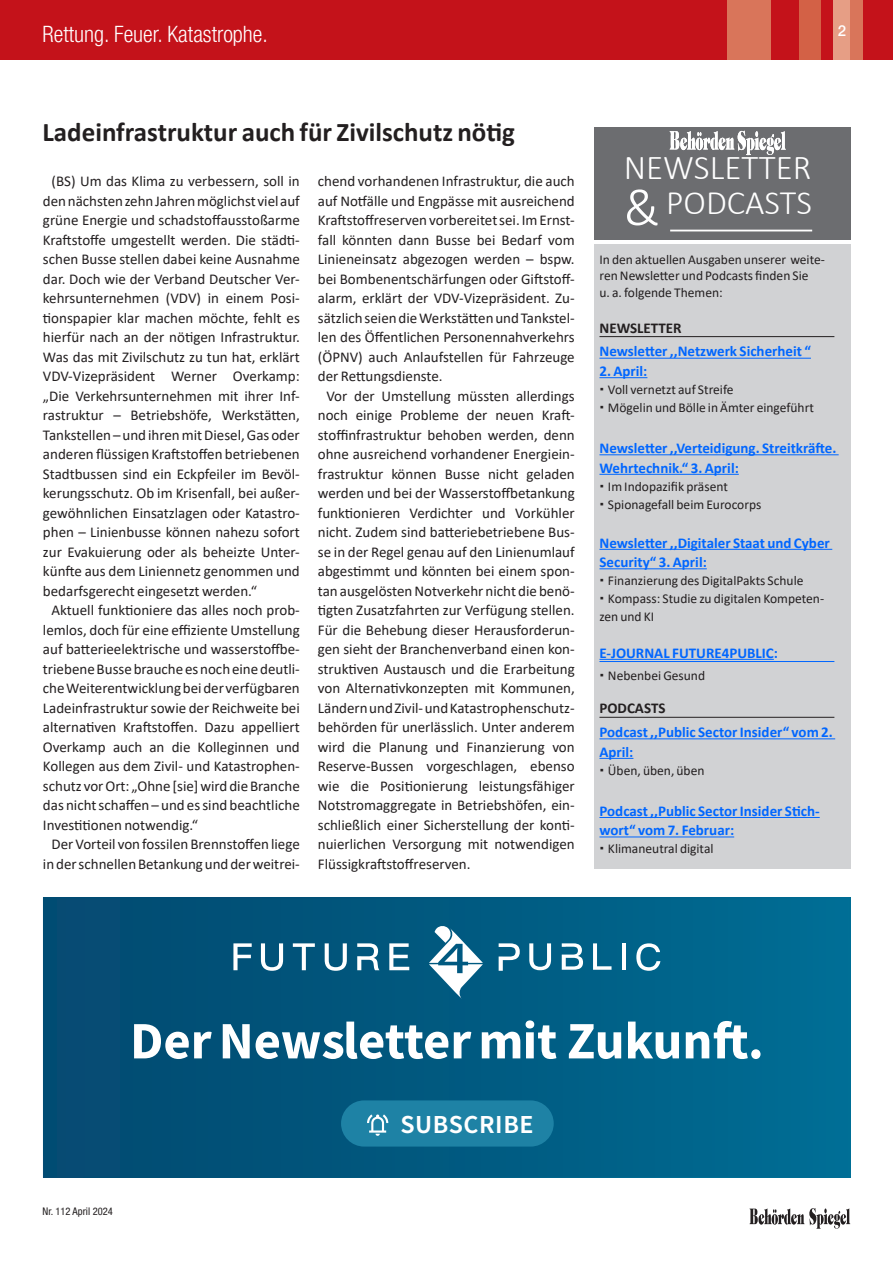
<style>
.page{position:relative;width:893px;height:1263px;background:#fff}
.page>*{position:absolute;margin:0;border:0;box-sizing:border-box;transform-origin:0 0}
.t1{font:52.65px "Source Sans Variable";color:#fff}
.inhaltsvezeichnis_newsletter{font:300 34.95px "Calibri";color:#fff}
.inhaltsvezeichnis_newsletter-2{font:300 34.35px "Calibri";color:#fff}
.Head_newsletter{font:700 27px "Calibri";color:#231f20}
.t2{font:25.95px "Source Sans Variable";letter-spacing:.02em;color:#fff}
.t3{font:300 condensed 22.5px "Helvetica Neue LT Pro";color:#fff}
.fliesstext_newsletter{font:15px/19.5px "Calibri";color:#231f20;text-align:justify}
.NL_Infobox_Head_Ausgabe{font:700 15px/19.5px "Calibri";color:#06f}
.NL_Infobox_Head_Rubrik{font:700 15px "Calibri";color:#06f}
.NL_Infobox_Head_Rubrik-2{font:700 15px "Calibri";color:#231f20}
.t4{font:500 15px "Helvetica Neue LT Pro";color:#fff}
.NL_Infobox_Teaser{font:13.5px/16.5px "Calibri";color:#231f20}
.t5{font:condensed 10.5px "Helvetica Neue LT Pro";color:#231f20}
.s1{font-size:54px}
</style>
<div class="page">
<div style="left:0;top:0;width:893px;height:60px;background:#c4121a"></div>
<div style="left:799px;top:0;width:21px;height:60px;background:#d36146"></div>
<div style="left:727px;top:0;width:43px;height:60px;background:#d9755a"></div>
<div style="left:833px;top:0;width:24px;height:60px;background:#e69e85"></div>
<div style="left:850px;top:0;width:13px;height:60px;background:#d9755a"></div>
<svg style="left:749px;top:1208px;width:101px;height:21px"></svg>
<div style="left:594px;top:245px;width:256px;height:624px;background:#d1d2d4"></div>
<div style="left:594px;top:128px;width:256px;height:112px;background:#6c6d70"></div>
<hr style="left:670px;top:230px;width:142px;height:1px;background:#fff">
<hr style="left:599px;top:336px;width:235px;height:1px;background:#231f20">
<hr style="left:599px;top:358px;width:212px;height:1px;background:#06f">
<hr style="left:599px;top:377px;width:48px;height:1px;background:#06f">
<hr style="left:599px;top:454px;width:240px;height:1px;background:#06f">
<hr style="left:599px;top:474px;width:140px;height:1px;background:#06f">
<hr style="left:599px;top:549px;width:233px;height:1px;background:#06f">
<hr style="left:599px;top:568px;width:108px;height:1px;background:#06f">
<hr style="left:599px;top:661px;width:235px;height:1px;background:#06f">
<hr style="left:599px;top:659px;width:175px;height:1px;background:#06f">
<hr style="left:599px;top:717px;width:235px;height:1px;background:#231f20">
<hr style="left:599px;top:738px;width:236px;height:1px;background:#06f">
<hr style="left:599px;top:758px;width:34px;height:1px;background:#06f">
<hr style="left:599px;top:817px;width:221px;height:1px;background:#06f">
<hr style="left:599px;top:836px;width:135px;height:1px;background:#06f">
<svg style="left:746px;top:151px;width:28px;height:5px"></svg>
<img style="left:670px;top:131px;width:116px;height:20px">
<div style="left:44px;top:898px;width:806px;height:279px;background:linear-gradient(to right,#03496f,#006c93)"></div>
<svg style="left:233px;top:943px;width:19px;height:27px"></svg>
<svg style="left:389px;top:943px;width:20px;height:27px"></svg>
<svg style="left:293px;top:943px;width:22px;height:27px"></svg>
<svg style="left:325px;top:943px;width:22px;height:28px"></svg>
<svg style="left:357px;top:943px;width:22px;height:27px"></svg>
<svg style="left:261px;top:943px;width:22px;height:28px"></svg>
<svg style="left:499px;top:943px;width:21px;height:28px"></svg>
<svg style="left:529px;top:943px;width:22px;height:27px"></svg>
<svg style="left:562px;top:943px;width:21px;height:27px"></svg>
<svg style="left:593px;top:943px;width:18px;height:27px"></svg>
<hr style="left:622px;top:943px;width:4px;height:27px;background:#fff">
<svg style="left:636px;top:943px;width:24px;height:28px"></svg>
<svg style="left:429px;top:925px;width:54px;height:74px"></svg>
<div style="left:341px;top:1100px;width:213px;height:46px;background:#1e82a5;border-radius:23px"></div>
<svg style="left:367px;top:1114px;width:21px;height:22px"></svg>
<h3 class="t3" style="left:43px;top:20px;width:227px">Rettung. Feuer. Katastrophe.</h3>
<p class="t4" style="left:838px;top:22px;width:10px">2</p>
<p class="Head_newsletter" style="left:43px;top:113px;width:474px">Ladeinfrastruktur auch für Zivilschutz nötig</p>
<p class="fliesstext_newsletter" style="left:43px;top:171px;width:258px;text-indent:9px">(BS) Um das Klima zu verbessern, soll in den nächsten zehn Jahren möglichst viel auf grüne Energie und schadstoffausstoßarme Kraftstoffe umgestellt werden. Die städti&shy;schen Busse stellen dabei keine Ausnahme dar. Doch wie der Verband Deutscher Ver&shy;kehrsunternehmen (VDV) in einem Posi&shy;tionspapier klar machen möchte, fehlt es hierfür nach an der nötigen Infrastruktur.<br>Was das mit Zivilschutz zu tun hat, erklärt VDV-Vizepräsident Werner Overkamp: „Die Verkehrsunternehmen mit ihrer Inf&shy;rastruktur – Betriebshöfe, Werkstätten, Tankstellen – und ihren mit Diesel, Gas oder anderen flüssigen Kraftstoffen betriebenen Stadtbussen sind ein Eckpfeiler im Bevöl&shy;kerungsschutz. Ob im Krisenfall, bei außer&shy;gewöhnlichen Einsatzlagen oder Katastro&shy;phen – Linienbusse können nahezu sofort zur Evakuierung oder als beheizte Unter&shy;künfte aus dem Liniennetz genommen und bedarfsgerecht eingesetzt werden.“</p>
<p class="fliesstext_newsletter" style="left:43px;top:600px;width:258px;text-indent:9px">Aktuell funktioniere das alles noch prob&shy;lemlos, doch für eine effiziente Umstellung auf batterieelektrische und wasserstoffbe&shy;triebene Busse brauche es noch eine deutli&shy;che Weiterentwicklung bei der verfügbaren Ladeinfrastruktur sowie der Reichweite bei alternativen Kraftstoffen. Dazu appelliert Overkamp auch an die Kolleginnen und Kollegen aus dem Zivil- und Katastrophen&shy;schutz vor Ort: „Ohne [sie] wird die Branche das nicht schaffen – und es sind beachtliche Investitionen notwendig.“</p>
<p class="fliesstext_newsletter" style="left:43px;top:834px;width:258px;text-align:center">Der Vorteil von fossilen Brennstoffen liege in der schnellen Betankung und der weitrei-</p>
<p class="fliesstext_newsletter" style="left:318px;top:171px;width:258px">chend vorhandenen Infrastruktur, die auch auf Notfälle und Engpässe mit ausreichend Kraftstoffreserven vorbereitet sei. Im Ernst&shy;fall könnten dann Busse bei Bedarf vom Linieneinsatz abgezogen werden – bspw. bei Bombenentschärfungen oder Giftstoff&shy;alarm, erklärt der VDV-Vizepräsident. Zu&shy;sätzlich seien die Werkstätten und Tankstel&shy;len des Öffentlichen Personennahverkehrs (ÖPNV) auch Anlaufstellen für Fahrzeuge der Rettungsdienste.</p>
<p class="fliesstext_newsletter" style="left:318px;top:385px;width:258px;text-indent:9px">Vor der Umstellung müssten allerdings noch einige Probleme der neuen Kraft&shy;stoffinfrastruktur behoben werden, denn ohne ausreichend vorhandener Energiein&shy;frastruktur können Busse nicht geladen werden und bei der Wasserstoffbetankung funktionieren Verdichter und Vorkühler nicht. Zudem sind batteriebetriebene Bus&shy;se in der Regel genau auf den Linienumlauf abgestimmt und könnten bei einem spon&shy;tan ausgelösten Notverkehr nicht die benö&shy;tigten Zusatzfahrten zur Verfügung stellen.<br>Für die Behebung dieser Herausforderun&shy;gen sieht der Branchenverband einen kon&shy;struktiven Austausch und die Erarbeitung von Alternativkonzepten mit Kommunen, Ländern und Zivil- und Katastrophenschutz&shy;behörden für unerlässlich. Unter anderem wird die Planung und Finanzierung von Reserve-Bussen vorgeschlagen, ebenso wie die Positionierung leistungsfähiger Notstromaggregate in Betriebshöfen, ein&shy;schließlich einer Sicherstellung der konti&shy;nuierlichen Versorgung mit notwendigen Flüssigkraftstoffreserven.</p>
<p class="inhaltsvezeichnis_newsletter" style="left:624px;top:146px;width:189px">NEWSLETTER</p>
<p class="inhaltsvezeichnis_newsletter-2" style="left:624px;top:181px;width:190px"><span class="s1">&amp;</span> PODCASTS</p>
<p class="NL_Infobox_Teaser" style="left:599px;top:251px;width:227px">In den aktuellen Ausgaben unserer weite&shy;ren Newsletter und Podcasts finden Sie<br>u. a. folgende Themen:</p>
<p class="NL_Infobox_Head_Rubrik-2" style="left:599px;top:317px;width:84px">NEWSLETTER</p>
<p class="NL_Infobox_Head_Ausgabe" style="left:599px;top:342px;width:213px">Newsletter ‚‚Netzwerk Sicherheit “</p>
<p class="NL_Infobox_Head_Ausgabe" style="left:599px;top:361px;width:49px">2. April:</p>
<p class="NL_Infobox_Teaser" style="left:608px;top:381px;width:127px">Voll vernetzt auf Streife</p>
<p class="NL_Infobox_Teaser" style="left:608px;top:399px;width:207px">Mögelin und Bölle in Ämter eingeführt</p>
<p class="NL_Infobox_Head_Ausgabe" style="left:599px;top:438px;width:238px">Newsletter ‚‚Verteidigung. Streitkräfte.<br>Wehrtechnik.“ 3. April:</p>
<p class="NL_Infobox_Teaser" style="left:608px;top:477px;width:121px">Im Indopazifik präsent</p>
<p class="NL_Infobox_Teaser" style="left:608px;top:495px;width:155px">Spionagefall beim Eurocorps</p>
<p class="NL_Infobox_Head_Ausgabe" style="left:599px;top:533px;width:232px">Newsletter ‚‚Digitaler Staat und Cyber<br>Security“ 3. April:</p>
<p class="NL_Infobox_Teaser" style="left:608px;top:572px;width:197px">Finanzierung des DigitalPakts Schule</p>
<p class="NL_Infobox_Teaser" style="left:599px;top:589px;width:226px;line-height:18px;text-indent:9px">Kompass: Studie zu digitalen Kompeten&shy;zen und KI</p>
<p class="NL_Infobox_Head_Rubrik" style="left:599px;top:642px;width:180px">E-JOURNAL FUTURE4PUBLIC:</p>
<p class="NL_Infobox_Teaser" style="left:608px;top:667px;width:99px">Nebenbei Gesund</p>
<p class="NL_Infobox_Head_Rubrik-2" style="left:599px;top:698px;width:68px">PODCASTS</p>
<p class="NL_Infobox_Head_Ausgabe" style="left:599px;top:722px;width:235px">Podcast ‚‚Public Sector Insider“ vom 2.<br>April:</p>
<p class="NL_Infobox_Teaser" style="left:608px;top:762px;width:98px">Üben, üben, üben</p>
<p class="NL_Infobox_Head_Ausgabe" style="left:599px;top:801px;width:222px">Podcast ‚‚Public Sector Insider Stich&shy;wort“ vom 7. Februar:</p>
<p class="NL_Infobox_Teaser" style="left:608px;top:840px;width:107px">Klimaneutral digital</p>
<p class="t1" style="left:130px;top:1009px;width:635px">Der Newsletter mit Zukunft.</p>
<p class="t5" style="left:43px;top:1205px;width:72px">Nr. 112 April 2024</p>
<p class="t2" style="left:400px;top:1108px;width:135px">SUBSCRIBE</p>
</div>
